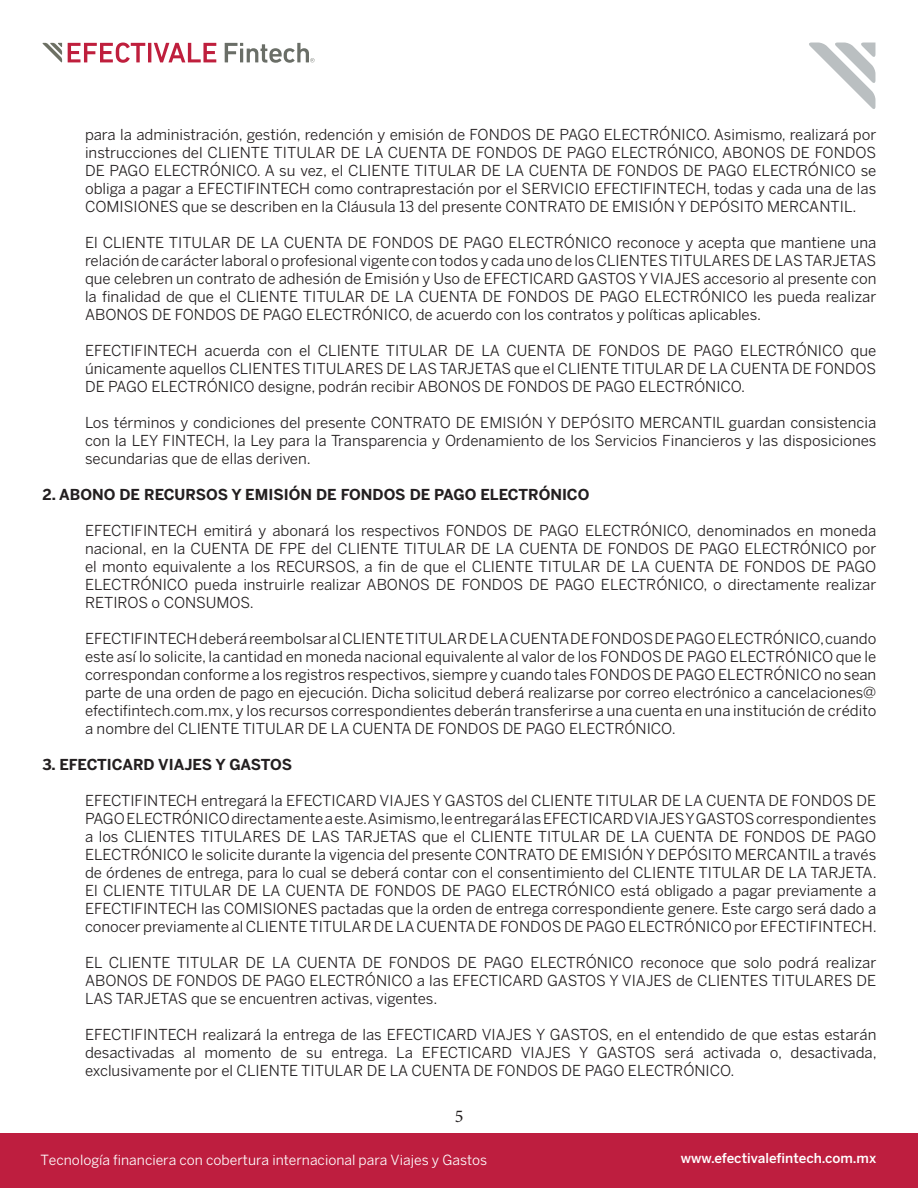
<style>
.page{position:relative;width:918px;height:1188px;background:#fff}
.page>*{position:absolute;margin:0;border:0;box-sizing:border-box;transform-origin:0 0}
.t1{font:18px "Minion Pro";color:#231f20}
.t2{font:15px/18px "Benton Sans";color:#231f20;text-align:justify}
.t3{font:700 15px "Benton Sans";color:#231f20}
.t4{font:13.95px "Benton Sans";color:#fff}
.t5{font:500 13.5px "Benton Sans";color:#fff}
</style>
<div class="page">
<div style="left:0;top:1134px;width:918px;height:54px;background:#be1e3f"></div>
<svg style="left:809px;top:43px;width:66px;height:66px"></svg>
<svg style="left:68px;top:43px;width:77px;height:20px"></svg>
<hr style="left:148px;top:43px;width:3px;height:19px;background:#bf1f3d">
<svg style="left:154px;top:43px;width:62px;height:19px"></svg>
<svg style="left:225px;top:43px;width:90px;height:20px"></svg>
<svg style="left:42px;top:43px;width:20px;height:20px"></svg>
<p class="t2" style="left:85px;top:125px;width:793px">para la administración, gestión, redención y emisión de FONDOS DE PAGO ELECTRÓNICO. Asimismo, realizará por instrucciones del CLIENTE TITULAR DE LA CUENTA DE FONDOS DE PAGO ELECTRÓNICO, ABONOS DE FONDOS DE PAGO ELECTRÓNICO. A su vez, el CLIENTE TITULAR DE LA CUENTA DE FONDOS DE PAGO ELECTRÓNICO se obliga a pagar a EFECTIFINTECH como contraprestación por el SERVICIO EFECTIFINTECH, todas y cada una de las COMISIONES que se describen en la Cláusula 13 del presente CONTRATO DE EMISIÓN Y DEPÓSITO MERCANTIL.</p>
<p class="t2" style="left:85px;top:233px;width:793px">El CLIENTE TITULAR DE LA CUENTA DE FONDOS DE PAGO ELECTRÓNICO reconoce y acepta que mantiene una relación de carácter laboral o profesional vigente con todos y cada uno de los CLIENTES TITULARES DE LAS TARJETAS que celebren un contrato de adhesión de Emisión y Uso de EFECTICARD GASTOS Y VIAJES accesorio al presente con la finalidad de que el CLIENTE TITULAR DE LA CUENTA DE FONDOS DE PAGO ELECTRÓNICO les pueda realizar ABONOS DE FONDOS DE PAGO ELECTRÓNICO, de acuerdo con los contratos y políticas aplicables.</p>
<p class="t2" style="left:85px;top:341px;width:793px">EFECTIFINTECH acuerda con el CLIENTE TITULAR DE LA CUENTA DE FONDOS DE PAGO ELECTRÓNICO que únicamente aquellos CLIENTES TITULARES DE LAS TARJETAS que el CLIENTE TITULAR DE LA CUENTA DE FONDOS DE PAGO ELECTRÓNICO designe, podrán recibir ABONOS DE FONDOS DE PAGO ELECTRÓNICO.</p>
<p class="t2" style="left:85px;top:413px;width:793px">Los términos y condiciones del presente CONTRATO DE EMISIÓN Y DEPÓSITO MERCANTIL guardan consistencia con la LEY FINTECH, la Ley para la Transparencia y Ordenamiento de los Servicios Financieros y las disposiciones secundarias que de ellas deriven.</p>
<p class="t3" style="left:43px;top:485px;width:548px">2. ABONO DE RECURSOS Y EMISIÓN DE FONDOS DE PAGO ELECTRÓNICO</p>
<p class="t2" style="left:85px;top:521px;width:793px">EFECTIFINTECH emitirá y abonará los respectivos FONDOS DE PAGO ELECTRÓNICO, denominados en moneda nacional, en la CUENTA DE FPE del CLIENTE TITULAR DE LA CUENTA DE FONDOS DE PAGO ELECTRÓNICO por el monto equivalente a los RECURSOS, a fin de que el CLIENTE TITULAR DE LA CUENTA DE FONDOS DE PAGO ELECTRÓNICO pueda instruirle realizar ABONOS DE FONDOS DE PAGO ELECTRÓNICO, o directamente realizar RETIROS o CONSUMOS.</p>
<p class="t2" style="left:85px;top:629px;width:793px">EFECTIFINTECH deberá reembolsar al CLIENTE TITULAR DE LA CUENTA DE FONDOS DE PAGO ELECTRÓNICO, cuando este así lo solicite, la cantidad en moneda nacional equivalente al valor de los FONDOS DE PAGO ELECTRÓNICO que le correspondan conforme a los registros respectivos, siempre y cuando tales FONDOS DE PAGO ELECTRÓNICO no sean parte de una orden de pago en ejecución. Dicha solicitud deberá realizarse por correo electrónico a cancelaciones@ efectifintech.com.mx, y los recursos correspondientes deberán transferirse a una cuenta en una institución de crédito a nombre del CLIENTE TITULAR DE LA CUENTA DE FONDOS DE PAGO ELECTRÓNICO.</p>
<p class="t3" style="left:43px;top:755px;width:251px">3. EFECTICARD VIAJES Y GASTOS</p>
<p class="t2" style="left:85px;top:791px;width:793px">EFECTIFINTECH entregará la EFECTICARD VIAJES Y GASTOS del CLIENTE TITULAR DE LA CUENTA DE FONDOS DE PAGO ELECTRÓNICO directamente a este. Asimismo, le entregará las EFECTICARD VIAJES Y GASTOS correspondientes a los CLIENTES TITULARES DE LAS TARJETAS que el CLIENTE TITULAR DE LA CUENTA DE FONDOS DE PAGO ELECTRÓNICO le solicite durante la vigencia del presente CONTRATO DE EMISIÓN Y DEPÓSITO MERCANTIL a través de órdenes de entrega, para lo cual se deberá contar con el consentimiento del CLIENTE TITULAR DE LA TARJETA.<br>El CLIENTE TITULAR DE LA CUENTA DE FONDOS DE PAGO ELECTRÓNICO está obligado a pagar previamente a EFECTIFINTECH las COMISIONES pactadas que la orden de entrega correspondiente genere. Este cargo será dado a conocer previamente al CLIENTE TITULAR DE LA CUENTA DE FONDOS DE PAGO ELECTRÓNICO por EFECTIFINTECH.</p>
<p class="t2" style="left:85px;top:953px;width:793px">EL CLIENTE TITULAR DE LA CUENTA DE FONDOS DE PAGO ELECTRÓNICO reconoce que solo podrá realizar ABONOS DE FONDOS DE PAGO ELECTRÓNICO a las EFECTICARD GASTOS Y VIAJES de CLIENTES TITULARES DE LAS TARJETAS que se encuentren activas, vigentes.</p>
<p class="t2" style="left:85px;top:1025px;width:793px">EFECTIFINTECH realizará la entrega de las EFECTICARD VIAJES Y GASTOS, en el entendido de que estas estarán desactivadas al momento de su entrega. La EFECTICARD VIAJES Y GASTOS será activada o, desactivada, exclusivamente por el CLIENTE TITULAR DE LA CUENTA DE FONDOS DE PAGO ELECTRÓNICO.</p>
<p class="t1" style="left:455px;top:1105px;width:10px">5</p>
<p class="t4" style="left:40px;top:1151px;width:448px">Tecnología financiera con cobertura internacional para Viajes y Gastos</p>
<p class="t5" style="left:681px;top:1150px;width:197px">www.efectivalefintech.com.mx</p>
</div>
